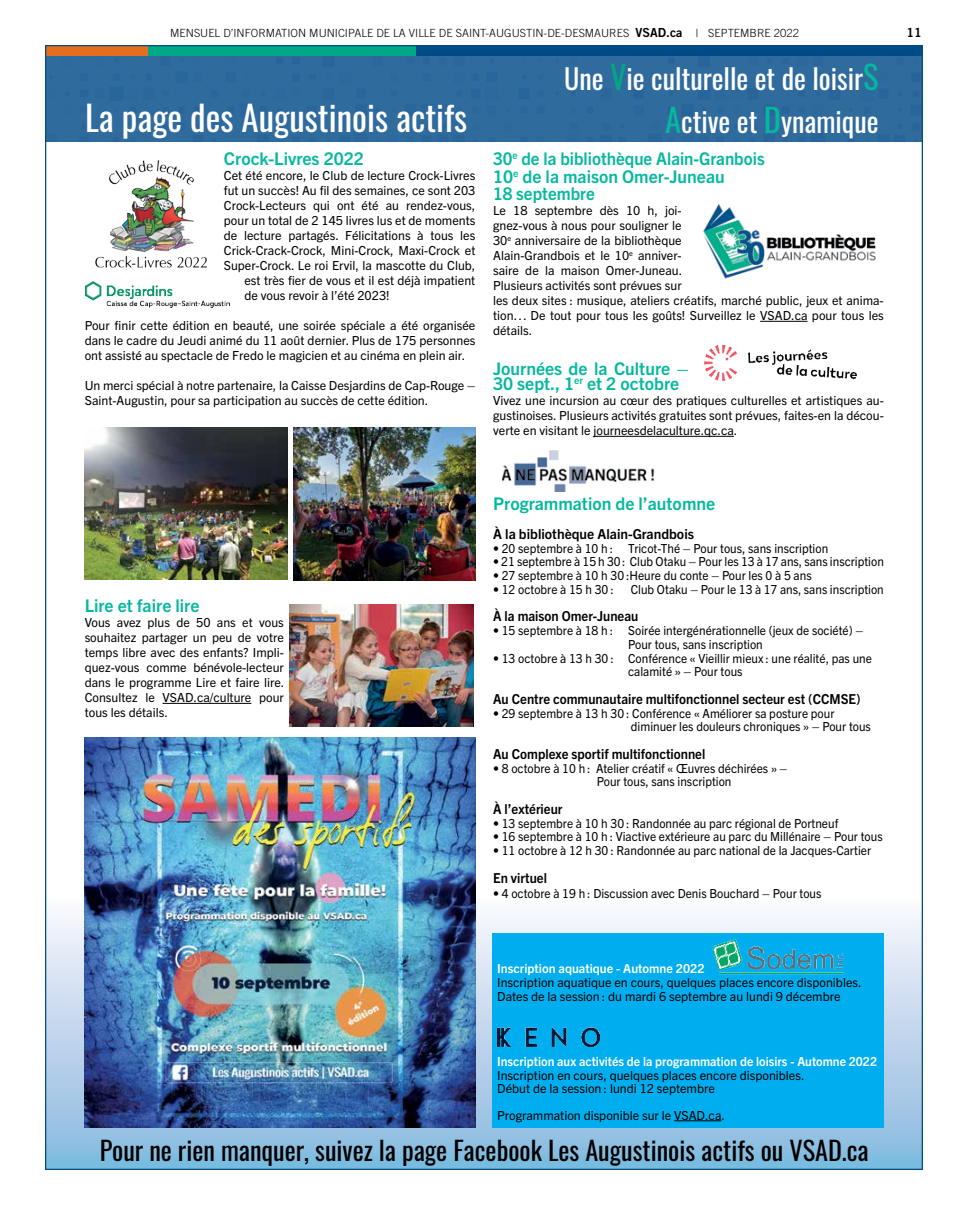
<style>
.page{position:relative;width:968px;height:1215px;background:#fff}
.page>*{position:absolute;margin:0;border:0;box-sizing:border-box;transform-origin:0 0}
.t1{font:35px "Oswald";color:#fff}
.t2{font:28.12px/43.5px "Oswald";color:#fff;text-align:right}
.t3{font:26.25px "Oswald";color:#000}
.t4{font:700 17.5px/15px "Trade Gothic Next LT Pro";color:#04b89f}
.t5{font:700 17.5px/17.5px "Trade Gothic Next LT Pro";color:#04b89f;scale:.96 1}
.t6{font:700 13.75px "Trade Gothic Next LT Pro";color:#000;scale:.95 1}
.t7{font:700 13.75px "Trade Gothic Next LT Pro";color:#000}
.t8{font:12.5px/15px "Trade Gothic Next LT Pro";color:#000}
.t9{font:12.5px/13.8px "Trade Gothic Next LT Pro";color:#000;scale:.95 1}
.t10{font:700 12.5px "Trade Gothic Next LT Pro";color:#fff}
.t11{font:12.5px "Trade Gothic Bold Two";color:#000}
.t12{font:300 11.25px "Trade Gothic";color:#000}
.s1{font-family:"Trade Gothic Bold Two";font-weight:400;font-size:12.5px}
.s2{font-size:32.5px;color:#00a886}
.s3{font-size:32.5px;color:#04b89f}
</style>
<div class="page">
<div style="left:147px;top:46px;width:269px;height:11px;background:#00a886"></div>
<div style="left:416px;top:46px;width:506px;height:11px;background:#004b85"></div>
<div style="left:45px;top:46px;width:102px;height:11px;background:#e36f1e"></div>
<div style="left:46px;top:898px;width:876px;height:271px;background:linear-gradient(to bottom,#faf5fb,#83b5dd)"></div>
<div style="left:47px;top:57px;width:873px;height:85px;background:#306b9e"></div>
<img style="left:502px;top:450px;width:152px;height:41px">
<div style="left:492px;top:933px;width:391px;height:195px;background:#00aeef"></div>
<hr style="left:760px;top:321px;width:47px;height:1px;background:#000">
<hr style="left:593px;top:436px;width:141px;height:1px;background:#000">
<hr style="left:162px;top:703px;width:89px;height:1px;background:#000">
<hr style="left:674px;top:1121px;width:47px;height:1px;background:#000">
<img style="left:703px;top:204px;width:173px;height:75px">
<img style="left:712px;top:939px;width:132px;height:36px">
<img style="left:497px;top:1027px;width:102px;height:20px">
<img style="left:704px;top:345px;width:153px;height:36px">
<img style="left:95px;top:160px;width:112px;height:108px">
<img style="left:85px;top:282px;width:144px;height:26px">
<img style="left:85px;top:427px;width:202px;height:152px">
<img style="left:293px;top:427px;width:183px;height:153px">
<img style="left:289px;top:604px;width:184px;height:122px">
<img style="left:85px;top:738px;width:390px;height:390px">
<p class="t12" style="left:170px;top:26px;width:630px">MENSUEL D’INFORMATION MUNICIPALE DE LA VILLE DE SAINT-AUGUSTIN-DE-DESMAURES <span class="s1">VSAD.ca</span> | SEPTEMBRE 2022</p>
<p class="t11" style="left:906px;top:25px;width:17px">11</p>
<h2 class="t2" style="left:564px;top:54px;width:316px">Une <span class="s2">V</span>ie culturelle et de loisir<span class="s3">S<br>A</span>ctive et <span class="s3">D</span>ynamique</h2>
<h1 class="t1" style="left:85px;top:86px;width:384px">La page des Augustinois actifs</h1>
<h3 class="t4" style="left:224px;top:150px;width:141px">Crock-Livres 2022</h3>
<p class="t8" style="left:224px;top:167px;width:253px">Cet été encore, le Club de lecture Crock-Livres</p>
<p class="t8" style="left:224px;top:182px;width:253px">fut un succès! Au fil des semaines, ce sont 203</p>
<p class="t8" style="left:224px;top:197px;width:253px">Crock-Lecteurs qui ont été au rendez-vous,</p>
<p class="t8" style="left:224px;top:212px;width:253px">pour un total de 2 145 livres lus et de moments</p>
<p class="t8" style="left:224px;top:227px;width:253px">de lecture partagés. Félicitations à tous les</p>
<p class="t8" style="left:224px;top:242px;width:253px">Crick-Crack-Crock, Mini-Crock, Maxi-Crock et</p>
<p class="t8" style="left:224px;top:257px;width:253px">Super-Crock. Le roi Ervil, la mascotte du Club,</p>
<p class="t8" style="left:244px;top:272px;width:232px">est très fier de vous et il est déjà impatient</p>
<p class="t8" style="left:244px;top:287px;width:147px">de vous revoir à l’été 2023!</p>
<p class="t8" style="left:85px;top:317px;width:392px;text-align:justify">Pour finir cette édition en beauté, une soirée spéciale a été organisée dans le cadre du Jeudi animé du 11 août dernier. Plus de 175 personnes ont assisté au spectacle de Fredo le magicien et au cinéma en plein air.</p>
<p class="t8" style="left:85px;top:377px;width:392px">Un merci spécial à notre partenaire, la Caisse Desjardins de Cap-Rouge –<br>Saint-Augustin, pour sa participation au succès de cette édition.</p>
<h3 class="t5" style="left:493px;top:149px;width:284px">30<sup>e</sup> de la bibliothèque Alain-Granbois<br>10<sup>e</sup> de la maison Omer-Juneau<br>18 septembre</h3>
<p class="t8" style="left:493px;top:202px;width:392px">Le 18 septembre dès 10 h, joi-<br>gnez-vous à nous pour souligner le<br>30<sup>e</sup> anniversaire de la bibliothèque<br>Alain-Grandbois et le 10<sup>e</sup> anniver-<br>saire de la maison Omer-Juneau.<br>Plusieurs activités sont prévues sur<br>les deux sites : musique, ateliers créatifs, marché public, jeux et anima&shy;tion… De tout pour tous les goûts! Surveillez le VSAD.ca pour tous les détails.</p>
<h3 class="t4" style="left:493px;top:360px;width:197px">Journées de la Culture –<br>30 sept., 1<sup>er</sup> et 2 octobre</h3>
<p class="t8" style="left:493px;top:392px;width:392px;text-align:justify">Vivez une incursion au cœur des pratiques culturelles et artistiques au&shy;gustinoises. Plusieurs activités gratuites sont prévues, faites-en la décou&shy;verte en visitant le journeesdelaculture.qc.ca.</p>
<h3 class="t4" style="left:85px;top:597px;width:116px">Lire et faire lire</h3>
<p class="t8" style="left:85px;top:614px;width:201px;text-align:justify">Vous avez plus de 50 ans et vous souhaitez partager un peu de votre temps libre avec des enfants? Impli&shy;quez-vous comme bénévole-lecteur dans le programme Lire et faire lire.<br>Consultez le VSAD.ca/culture pour tous les détails.</p>
<h3 class="t4" style="left:493px;top:495px;width:223px">Programmation de l’automne</h3>
<p class="t7" style="left:493px;top:524px;width:202px">À la bibliothèque Alain-Grandbois</p>
<p class="t9" style="left:493px;top:540px;width:354px">• 20 septembre à 10 h : Tricot-Thé – Pour tous, sans inscription</p>
<p class="t9" style="left:493px;top:554px;width:413px">• 21 septembre à 15 h 30 : Club Otaku – Pour les 13 à 17 ans, sans inscription</p>
<p class="t9" style="left:493px;top:568px;width:337px">• 27 septembre à 10 h 30 :Heure du conte – Pour les 0 à 5 ans</p>
<p class="t9" style="left:493px;top:582px;width:128px">• 12 octobre à 15 h 30 :</p>
<p class="t9" style="left:630px;top:582px;width:268px">Club Otaku – Pour le 13 à 17 ans, sans inscription</p>
<p class="t6" style="left:493px;top:607px;width:154px">À la maison Omer-Juneau</p>
<p class="t9" style="left:628px;top:623px;width:249px;text-indent:-135px">• 15 septembre à 18 h : Soirée intergénérationnelle (jeux de société) –<br>Pour tous, sans inscription</p>
<p class="t9" style="left:493px;top:650px;width:400px;text-align:center">• 13 octobre à 13 h 30 : Conférence « Vieillir mieux : une réalité, pas une calamité » – Pour tous</p>
<p class="t6" style="left:493px;top:689px;width:388px">Au Centre communautaire multifonctionnel secteur est (CCMSE)</p>
<p class="t9" style="left:631px;top:705px;width:254px;text-indent:-138px">• 29 septembre à 13 h 30 : Conférence « Améliorer sa posture pour diminuer les douleurs chroniques » – Pour tous</p>
<p class="t6" style="left:493px;top:744px;width:225px">Au Complexe sportif multifonctionnel</p>
<p class="t9" style="left:597px;top:760px;width:202px;text-indent:-104px">• 8 octobre à 10 h : Atelier créatif « Œuvres déchirées » –<br>Pour tous, sans inscription</p>
<p class="t6" style="left:493px;top:799px;width:74px">À l’extérieur</p>
<p class="t9" style="left:493px;top:815px;width:365px">• 13 septembre à 10 h 30 : Randonnée au parc régional de Portneuf</p>
<p class="t9" style="left:493px;top:829px;width:411px">• 16 septembre à 10 h : Viactive extérieure au parc du Millénaire – Pour tous</p>
<p class="t9" style="left:493px;top:843px;width:399px">• 11 octobre à 12 h 30 : Randonnée au parc national de la Jacques-Cartier</p>
<p class="t6" style="left:493px;top:868px;width:58px">En virtuel</p>
<p class="t9" style="left:493px;top:885px;width:347px">• 4 octobre à 19 h : Discussion avec Denis Bouchard – Pour tous</p>
<p class="t10" style="left:497px;top:960px;width:209px">Inscription aquatique - Automne 2022</p>
<p class="t8" style="left:497px;top:975px;width:366px;line-height:13.8px">Inscription aquatique en cours, quelques places encore disponibles.<br>Dates de la session : du mardi 6 septembre au lundi 9 décembre</p>
<p class="t10" style="left:497px;top:1053px;width:381px">Inscription aux activités de la programmation de loisirs - Automne 2022</p>
<p class="t8" style="left:497px;top:1067px;width:309px;line-height:13.8px">Inscription en cours, quelques places encore disponibles.<br>Début de la session : lundi 12 septembre</p>
<p class="t8" style="left:497px;top:1107px;width:229px">Programmation disponible sur le VSAD.ca.</p>
<h3 class="t3" style="left:100px;top:1127px;width:770px">Pour ne rien manquer, suivez la page Facebook Les Augustinois actifs ou VSAD.ca</h3>
</div>
